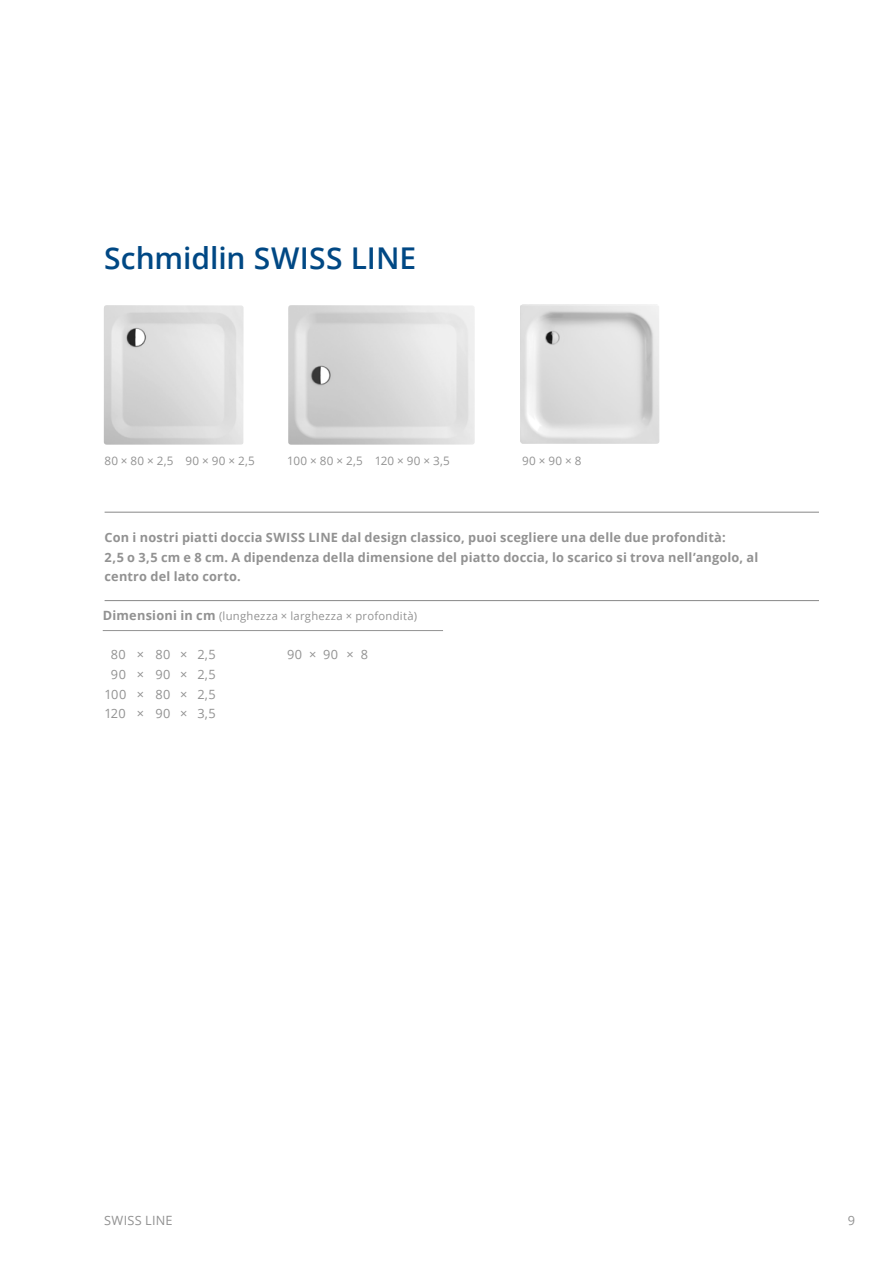
<style>
.page{position:relative;width:893px;height:1263px;background:#fff}
.page>*{position:absolute;margin:0;border:0;box-sizing:border-box;transform-origin:0 0}
.Produktename{font:600 30px "Open Sans";color:#004884}
.Leadtexte_Bold_grau{font:700 12.75px/19.5px "Open Sans";letter-spacing:.015em;color:#929292}
.Grössen-Tab1{font:12.75px "Open Sans";letter-spacing:.03em;color:#929292}
.Lauftext_7_8pt_o_Ras{font:11.7px "Open Sans";letter-spacing:.03em;color:#929292}
.Untertitel_mit_Linie{font:11.25px "Open Sans";letter-spacing:.025em;color:#929292}
.s1{font-weight:700;font-size:12.75px}
</style>
<div class="page">
<img style="left:288px;top:305px;width:187px;height:140px">
<img style="left:104px;top:305px;width:140px;height:140px">
<img style="left:520px;top:305px;width:139px;height:139px">
<hr style="left:103px;top:630px;width:340px;height:1px;background:#929292">
<hr style="left:105px;top:512px;width:714px;height:1px;background:#878787">
<hr style="left:105px;top:600px;width:714px;height:1px;background:#878787">
<p class="Produktename" style="left:104px;top:238px;width:313px">Schmidlin SWISS LINE</p>
<p class="Lauftext_7_8pt_o_Ras" style="left:104px;top:453px;width:152px">80 × 80 × 2,5 90 × 90 × 2,5</p>
<p class="Lauftext_7_8pt_o_Ras" style="left:287px;top:453px;width:164px">100 × 80 × 2,5 120 × 90 × 3,5</p>
<p class="Lauftext_7_8pt_o_Ras" style="left:522px;top:453px;width:61px">90 × 90 × 8</p>
<p class="Leadtexte_Bold_grau" style="left:105px;top:528px;width:655px">Con i nostri piatti doccia SWISS LINE dal design classico, puoi scegliere una delle due profondità:<br>2,5 o 3,5 cm e 8 cm. A dipendenza della dimensione del piatto doccia, lo scarico si trova nell’angolo, al centro del lato corto.</p>
<p class="Untertitel_mit_Linie" style="left:103px;top:609px;width:316px"><span class="s1">Dimensioni in cm</span> (lunghezza × larghezza × profondità)</p>
<p class="Grössen-Tab1" style="left:111px;top:646px;width:106px">80 × 80 × 2,5</p>
<p class="Grössen-Tab1" style="left:287px;top:646px;width:82px">90×90 ×8</p>
<p class="Grössen-Tab1" style="left:111px;top:666px;width:106px">90 × 90 × 2,5</p>
<p class="Grössen-Tab1" style="left:104px;top:685px;width:113px">100 × 80 × 2,5</p>
<p class="Grössen-Tab1" style="left:104px;top:705px;width:113px">120 × 90 × 3,5</p>
<p class="Grössen-Tab1" style="left:104px;top:1211px;width:70px">SWISS LINE</p>
<p class="Grössen-Tab1" style="left:848px;top:1211px;width:9px">9</p>
</div>
